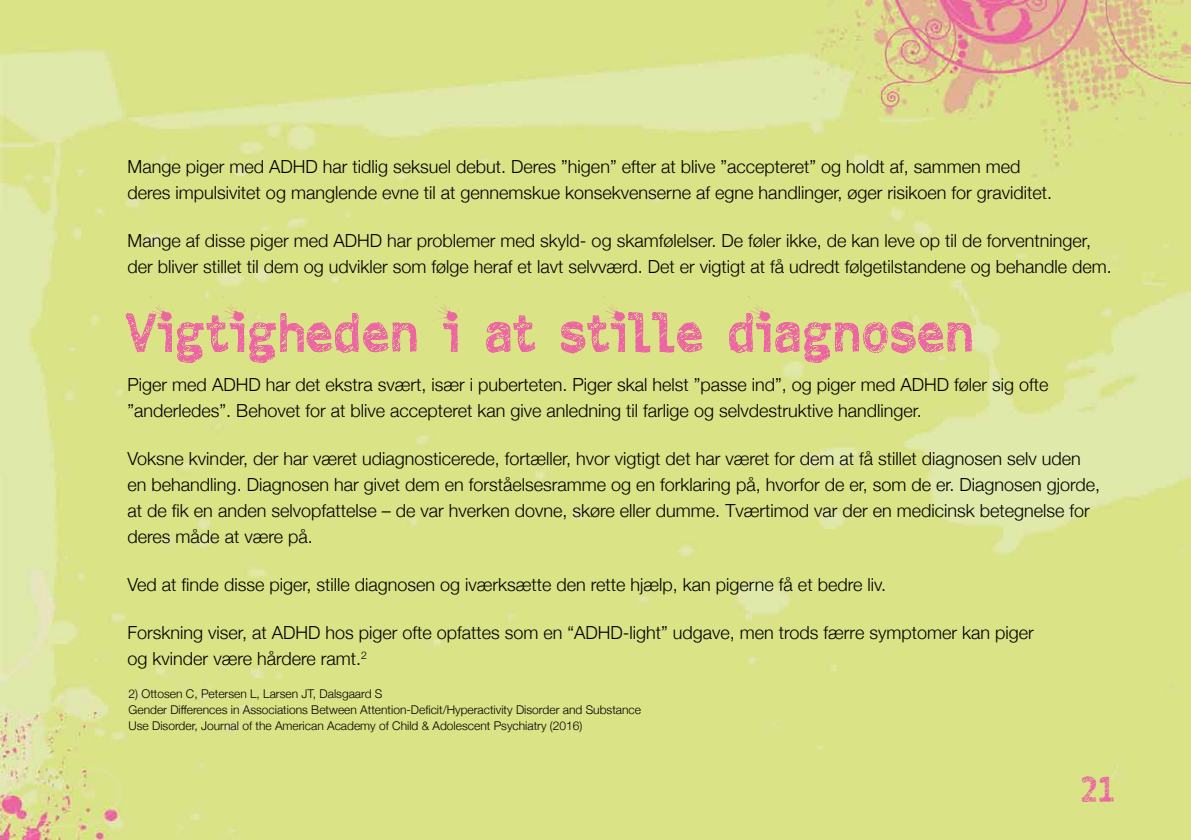
<style>
.page{position:relative;width:1191px;height:840px;background:#fff}
.page>*{position:absolute;margin:0;border:0;box-sizing:border-box;transform-origin:0 0}
.t1{font:59.4px "Tracing Blood";color:#ec66a2}
.t2{font:38px "Tracing Blood";color:#ec66a2}
.t3{font:300 18px/26px "Helvetica Neue";color:#000}
.t4{font:300 12px/16px "Helvetica Neue";color:#000}
</style>
<div class="page">
<img style="left:0;top:0;width:1190px;height:839px">
<p class="t3" style="left:128px;top:152px;width:926px">Mange piger med ADHD har tidlig seksuel debut. Deres ”higen” efter at blive ”accepteret” og holdt af, sammen med deres impulsivitet og manglende evne til at gennemskue konsekvenserne af egne handlinger, øger risikoen for graviditet.</p>
<p class="t3" style="left:128px;top:226px;width:985px">Mange af disse piger med ADHD har problemer med skyld- og skamfølelser. De føler ikke, de kan leve op til de forventninger, der bliver stillet til dem og udvikler som følge heraf et lavt selvværd. Det er vigtigt at få udredt følgetilstandene og behandle dem.</p>
<h1 class="t1" style="left:125px;top:294px;width:851px">Vigtigheden i at stille diagnosen</h1>
<p class="t3" style="left:128px;top:370px;width:922px">Piger med ADHD har det ekstra svært, især i puberteten. Piger skal helst ”passe ind”, og piger med ADHD føler sig ofte ”anderledes”. Behovet for at blive accepteret kan give anledning til farlige og selvdestruktive handlinger.</p>
<p class="t3" style="left:128px;top:444px;width:974px">Voksne kvinder, der har været udiagnosticerede, fortæller, hvor vigtigt det har været for dem at få stillet diagnosen selv uden en behandling. Diagnosen har givet dem en forståelsesramme og en forklaring på, hvorfor de er, som de er. Diagnosen gjorde, at de fik en anden selvopfattelse – de var hverken dovne, skøre eller dumme. Tværtimod var der en medicinsk betegnelse for deres måde at være på.</p>
<p class="t3" style="left:128px;top:570px;width:760px">Ved at finde disse piger, stille diagnosen og iværksætte den rette hjælp, kan pigerne få et bedre liv.</p>
<p class="t3" style="left:128px;top:618px;width:907px">Forskning viser, at ADHD hos piger ofte opfattes som en “ADHD-light” udgave, men trods færre symptomer kan piger og kvinder være hårdere ramt.<sup>2</sup></p>
<p class="t4" style="left:129px;top:684px;width:514px">2) Ottosen C, Petersen L, Larsen JT, Dalsgaard S<br>Gender Differences in Associations Between Attention-Deficit/Hyperactivity Disorder and Substance<br>Use Disorder, Journal of the American Academy of Child &amp; Adolescent Psychiatry (2016)</p>
<h2 class="t2" style="left:1080px;top:764px;width:36px">21</h2>
</div>
